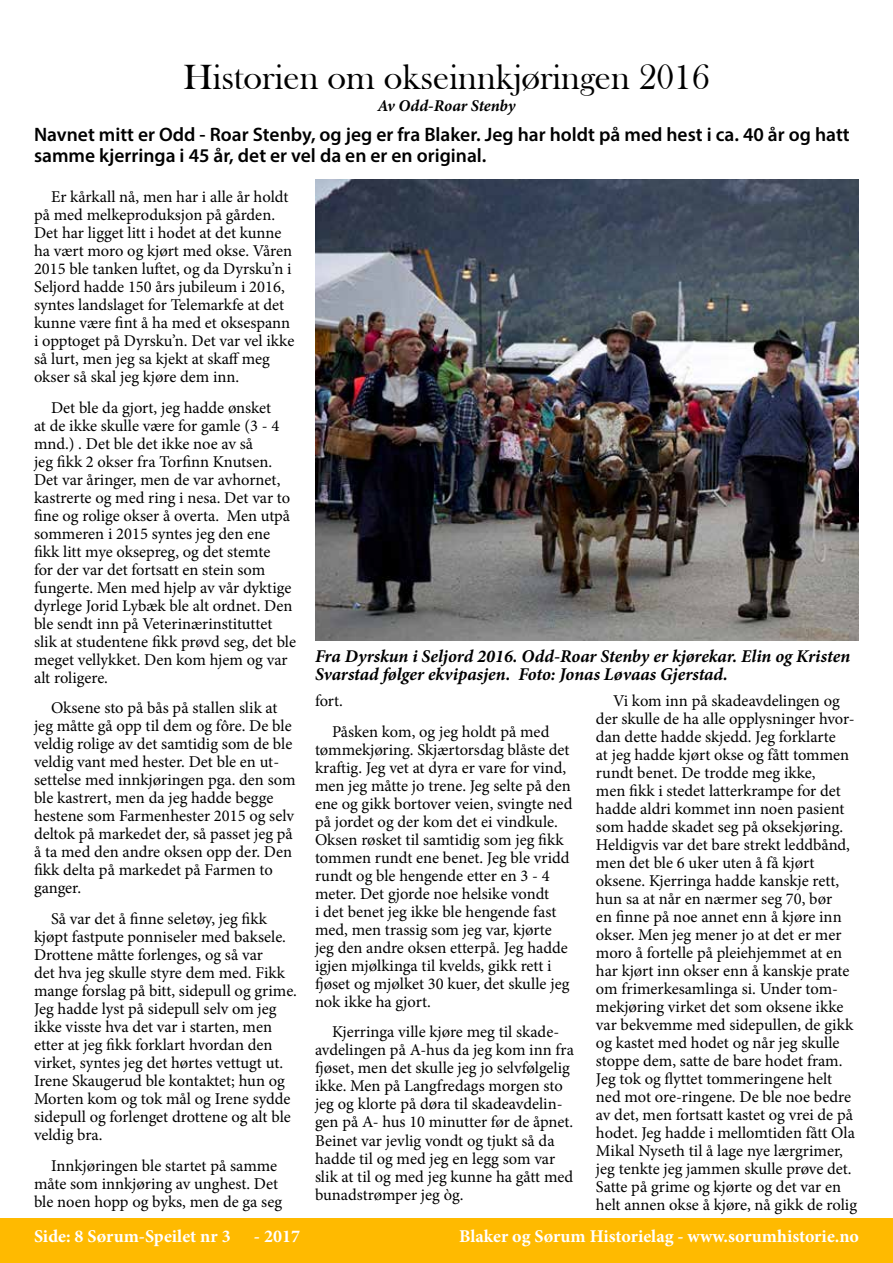
<style>
.page{position:relative;width:893px;height:1263px;background:#fff}
.page>*{position:absolute;margin:0;border:0;box-sizing:border-box;transform-origin:0 0}
.t1{font:36px "Bask Old Face";color:#000}
.t2{font:600 19.5px/21.6px "Myriad Pro";color:#000}
.t3{font:italic 700 18px/18px "Minion Pro";letter-spacing:-.005em;color:#000}
.t4{font:700 18px "Minion Pro";color:#fff}
.t5{font:16.5px/18px "Minion Pro";color:#000}
.t6{font:italic 700 16.5px "Minion Pro";letter-spacing:-.005em;color:#000}
</style>
<div class="page">
<div style="left:0;top:1218px;width:893px;height:45px;background:#ffba00"></div>
<img style="left:315px;top:180px;width:544px;height:461px">
<h1 class="t1" style="left:184px;top:57px;width:528px">Historien om okseinnkjøringen 2016</h1>
<p class="t6" style="left:377px;top:94px;width:140px">Av Odd-Roar Stenby</p>
<p class="t2" style="left:34px;top:123px;width:817px">Navnet mitt er Odd - Roar Stenby, og jeg er fra Blaker. Jeg har holdt på med hest i ca. 40 år og hatt samme kjerringa i 45 år, det er vel da en er en original.</p>
<p class="t5" style="left:34px;top:188px;width:262px;text-indent:17px">Er kårkall nå, men har i alle år holdt på med melkeproduksjon på gården.<br>Det har ligget litt i hodet at det kunne ha vært moro og kjørt med okse. Våren 2015 ble tanken luftet, og da Dyrsku’n i Seljord hadde 150 års jubileum i 2016, syntes landslaget for Telemarkfe at det kunne være fint å ha med et oksespann i opptoget på Dyrsku’n. Det var vel ikke så lurt, men jeg sa kjekt at skaff meg okser så skal jeg kjøre dem inn.</p>
<p class="t5" style="left:34px;top:398px;width:264px;text-indent:17px">Det ble da gjort, jeg hadde ønsket<br>at de ikke skulle være for gamle (3 - 4 mnd.) . Det ble det ikke noe av så<br>jeg fikk 2 okser fra Torfinn Knutsen.<br>Det var åringer, men de var avhornet, kastrerte og med ring i nesa. Det var to fine og rolige okser å overta. Men utpå sommeren i 2015 syntes jeg den ene fikk litt mye oksepreg, og det stemte<br>for der var det fortsatt en stein som fungerte. Men med hjelp av vår dyktige dyrlege Jorid Lybæk ble alt ordnet. Den ble sendt inn på Veterinærinstituttet slik at studentene fikk prøvd seg, det ble meget vellykket. Den kom hjem og var alt roligere.</p>
<p class="t5" style="left:34px;top:699px;width:263px;text-indent:17px">Oksene sto på bås på stallen slik at jeg måtte gå opp til dem og fôre. De ble veldig rolige av det samtidig som de ble veldig vant med hester. Det ble en ut&shy;settelse med innkjøringen pga. den som ble kastrert, men da jeg hadde begge hestene som Farmenhester 2015 og selv deltok på markedet der, så passet jeg på å ta med den andre oksen opp der. Den fikk delta på markedet på Farmen to ganger.</p>
<p class="t5" style="left:34px;top:910px;width:264px;text-indent:17px">Så var det å finne seletøy, jeg fikk kjøpt fastpute ponniseler med baksele.<br>Drottene måtte forlenges, og så var<br>det hva jeg skulle styre dem med. Fikk mange forslag på bitt, sidepull og grime.<br>Jeg hadde lyst på sidepull selv om jeg ikke visste hva det var i starten, men etter at jeg fikk forklart hvordan den virket, syntes jeg det hørtes vettugt ut.<br>Irene Skaugerud ble kontaktet; hun og Morten kom og tok mål og Irene sydde sidepull og forlenget drottene og alt ble veldig bra.</p>
<p class="t5" style="left:34px;top:1157px;width:250px;text-indent:17px">Innkjøringen ble startet på samme måte som innkjøring av unghest. Det ble noen hopp og byks, men de ga seg</p>
<p class="t3" style="left:315px;top:646px;width:537px">Fra Dyrskun i Seljord 2016. Odd-Roar Stenby er kjørekar. Elin og Kristen<br>Svarstad følger ekvipasjen. Foto: Jonas Løvaas Gjerstad.</p>
<p class="t5" style="left:332px;top:685px;width:219px;line-height:30.8px;text-indent:-17px">fort.<br>Påsken kom, og jeg holdt på med</p>
<p class="t5" style="left:315px;top:740px;width:259px">tømmekjøring. Skjærtorsdag blåste det kraftig. Jeg vet at dyra er vare for vind, men jeg måtte jo trene. Jeg selte på den ene og gikk bortover veien, svingte ned på jordet og der kom det ei vindkule.<br>Oksen røsket til samtidig som jeg fikk tommen rundt ene benet. Jeg ble vridd rundt og ble hengende etter en 3 - 4 meter. Det gjorde noe helsike vondt<br>i det benet jeg ikke ble hengende fast med, men trassig som jeg var, kjørte jeg den andre oksen etterpå. Jeg hadde igjen mjølkinga til kvelds, gikk rett i fjøset og mjølket 30 kuer, det skulle jeg nok ikke ha gjort.</p>
<p class="t5" style="left:315px;top:1023px;width:260px;text-indent:17px">Kjerringa ville kjøre meg til skade&shy;avdelingen på A-hus da jeg kom inn fra fjøset, men det skulle jeg jo selvfølgelig ikke. Men på Langfredags morgen sto jeg og klorte på døra til skadeavdelin&shy;gen på A- hus 10 minutter før de åpnet.<br>Beinet var jevlig vondt og tjukt så da hadde til og med jeg en legg som var slik at til og med jeg kunne ha gått med bunadstrømper jeg òg.</p>
<p class="t5" style="left:596px;top:692px;width:263px;text-indent:17px">Vi kom inn på skadeavdelingen og der skulle de ha alle opplysninger hvor&shy;dan dette hadde skjedd. Jeg forklarte<br>at jeg hadde kjørt okse og fått tommen rundt benet. De trodde meg ikke,<br>men fikk i stedet latterkrampe for det hadde aldri kommet inn noen pasient som hadde skadet seg på oksekjøring.<br>Heldigvis var det bare strekt leddbånd, men det ble 6 uker uten å få kjørt oksene. Kjerringa hadde kanskje rett, hun sa at når en nærmer seg 70, bør<br>en finne på noe annet enn å kjøre inn okser. Men jeg mener jo at det er mer moro å fortelle på pleiehjemmet at en har kjørt inn okser enn å kanskje prate om frimerkesamlinga si. Under tom&shy;mekjøring virket det som oksene ikke var bekvemme med sidepullen, de gikk og kastet med hodet og når jeg skulle stoppe dem, satte de bare hodet fram.<br>Jeg tok og flyttet tommeringene helt ned mot ore-ringene. De ble noe bedre av det, men fortsatt kastet og vrei de på hodet. Jeg hadde i mellomtiden fått Ola Mikal Nyseth til å lage nye lærgrimer, jeg tenkte jeg jammen skulle prøve det.<br>Satte på grime og kjørte og det var en helt annen okse å kjøre, nå gikk de rolig</p>
<p class="t4" style="left:34px;top:1223px;width:198px">Side: 8 Sørum-Speilet nr 3</p>
<p class="t4" style="left:254px;top:1223px;width:48px">- 2017</p>
<p class="t4" style="left:459px;top:1223px;width:401px">Blaker og Sørum Historielag - www.sorumhistorie.no</p>
</div>
